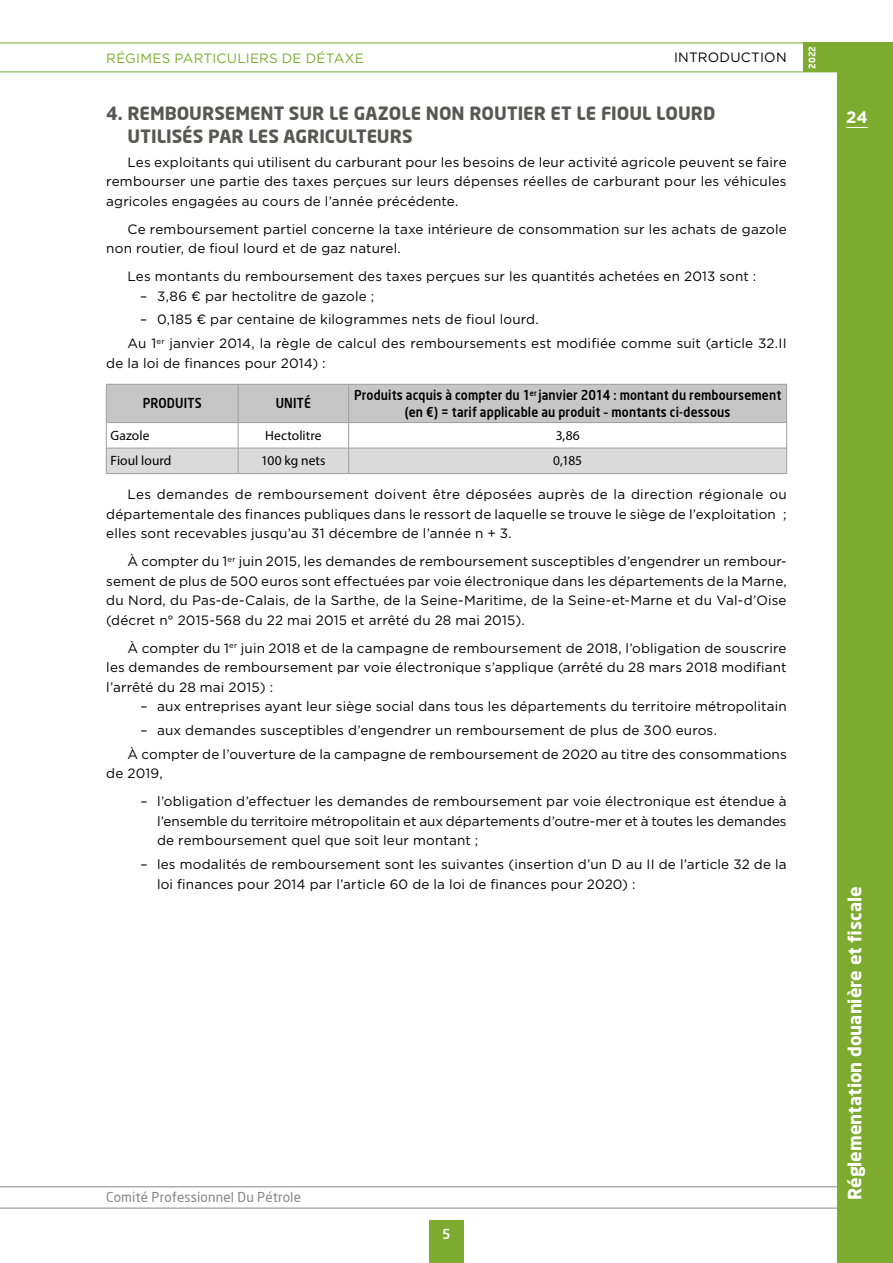
<style>
.page{position:relative;width:893px;height:1263px;background:#fff}
.page>*{position:absolute;margin:0;border:0;box-sizing:border-box;transform-origin:0 0}
.t1{font:700 18px "Neo Sans";color:#575756}
.t2{font:700 18px "Neo Sans";color:#fff}
.t3{font:700 16.5px "Gotham";color:#fff}
.t4{font:13.5px/19.5px "Gotham";letter-spacing:.01em;color:#000;text-align:justify}
.t5{font:500 13.5px/16.2px "Neo Sans";letter-spacing:.015em;color:#000;text-align:center;scale:.9 1}
.t6{font:13.5px "Myriad Pro";letter-spacing:.005em;color:#000}
.t7{font:13.5px "Neo Sans";letter-spacing:.01em;color:#878787}
.t8{font:13.5px "Gotham";letter-spacing:.015em;color:#7cab30}
.t9{font:500 13.5px "Neo Sans";color:#fff}
.t10{font:700 9px "Neo Sans";color:#fff}
</style>
<div class="page">
<div style="left:838px;top:71px;width:55px;height:1192px;background:#7cab30"></div>
<div style="left:804px;top:43px;width:89px;height:29px;background:#7cab30"></div>
<hr style="left:0;top:43px;width:893px;height:1px;background:#7cab30">
<hr style="left:0;top:72px;width:893px;height:1px;background:#7cab30">
<hr style="left:0;top:1186px;width:838px;height:1px;background:#878787">
<hr style="left:0;top:1208px;width:838px;height:1px;background:#878787">
<div style="left:429px;top:1220px;width:34px;height:43px;background:#7cab30"></div>
<svg style="left:846px;top:127px;width:22px;height:1px"></svg>
<svg style="left:106px;top:385px;width:681px;height:89px"></svg>
<hr style="left:106px;top:384px;width:132px;height:1px;background:#9d9d9c">
<hr style="left:106px;top:384px;width:1px;height:38px;background:#9d9d9c">
<hr style="left:106px;top:422px;width:132px;height:1px;background:#9d9d9c">
<hr style="left:238px;top:384px;width:111px;height:1px;background:#9d9d9c">
<hr style="left:238px;top:384px;width:1px;height:38px;background:#9d9d9c">
<hr style="left:349px;top:384px;width:438px;height:1px;background:#9d9d9c">
<hr style="left:348px;top:384px;width:1px;height:38px;background:#9d9d9c">
<hr style="left:786px;top:384px;width:1px;height:38px;background:#9d9d9c">
<hr style="left:238px;top:422px;width:111px;height:1px;background:#9d9d9c">
<hr style="left:349px;top:422px;width:438px;height:1px;background:#9d9d9c">
<p class="t8" style="left:106px;top:49px;width:259px">RÉGIMES PARTICULIERS DE DÉTAXE</p>
<p class="t10" style="left:806px;top:69px;width:25px;rotate:-90deg">2022</p>
<p class="t4" style="left:674px;top:47px;width:114px">INTRODUCTION</p>
<h1 class="t1" style="left:106px;top:102px;width:610px">4. REMBOURSEMENT SUR LE GAZOLE NON ROUTIER ET LE FIOUL LOURD</h1>
<p class="t3" style="left:846px;top:106px;width:23px">24</p>
<h1 class="t1" style="left:128px;top:125px;width:287px">UTILISÉS PAR LES AGRICULTEURS</h1>
<p class="t4" style="left:106px;top:152px;width:682px;text-indent:21px">Les exploitants qui utilisent du carburant pour les besoins de leur activité agricole peuvent se faire rembourser une partie des taxes perçues sur leurs dépenses réelles de carburant pour les véhicules agricoles engagées au cours de l’année précédente.</p>
<p class="t4" style="left:106px;top:219px;width:682px;text-indent:21px">Ce remboursement partiel concerne la taxe intérieure de consommation sur les achats de gazole non routier, de fioul lourd et de gaz naturel.</p>
<p class="t4" style="left:128px;top:266px;width:630px">Les montants du remboursement des taxes perçues sur les quantités achetées en 2013 sont :</p>
<p class="t4" style="left:140px;top:286px;width:235px">– 3,86 € par hectolitre de gazole ;</p>
<p class="t4" style="left:128px;top:307px;width:661px;line-height:23.9px;text-indent:13px">– 0,185 € par centaine de kilogrammes nets de fioul lourd.<br>Au 1<sup>er</sup> janvier 2014, la règle de calcul des remboursements est modifiée comme suit (article 32.II</p>
<p class="t4" style="left:106px;top:353px;width:221px">de la loi de finances pour 2014) :</p>
<p class="t5" style="left:143px;top:395px;width:67px">PRODUITS</p>
<p class="t5" style="left:276px;top:395px;width:41px">UNITÉ</p>
<p class="t5" style="left:354px;top:387px;width:476px">Produits acquis à compter du 1<sup>er</sup> janvier 2014 : montant du remboursement (en €) = tarif applicable au produit – montants ci-dessous</p>
<p class="t6" style="left:111px;top:427px;width:40px">Gazole</p>
<p class="t6" style="left:265px;top:427px;width:58px">Hectolitre</p>
<p class="t6" style="left:556px;top:427px;width:25px">3,86</p>
<p class="t6" style="left:111px;top:452px;width:63px">Fioul lourd</p>
<p class="t6" style="left:261px;top:452px;width:66px">100 kg nets</p>
<p class="t6" style="left:553px;top:452px;width:30px">0,185</p>
<p class="t4" style="left:106px;top:485px;width:682px;text-indent:21px">Les demandes de remboursement doivent être déposées auprès de la direction régionale ou départementale des finances publiques dans le ressort de laquelle se trouve le siège de l’exploitation ; elles sont recevables jusqu’au 31 décembre de l’année n + 3.</p>
<p class="t4" style="left:106px;top:552px;width:682px;text-indent:21px">À compter du 1<sup>er</sup> juin 2015, les demandes de remboursement susceptibles d’engendrer un rembour&shy;sement de plus de 500 euros sont effectuées par voie électronique dans les départements de la Marne, du Nord, du Pas-de-Calais, de la Sarthe, de la Seine-Maritime, de la Seine-et-Marne et du Val-d’Oise (décret n° 2015-568 du 22 mai 2015 et arrêté du 28 mai 2015).</p>
<p class="t4" style="left:106px;top:638px;width:682px;text-indent:21px">À compter du 1<sup>er</sup> juin 2018 et de la campagne de remboursement de 2018, l’obligation de souscrire les demandes de remboursement par voie électronique s’applique (arrêté du 28 mars 2018 modifiant l’arrêté du 28 mai 2015) :</p>
<p class="t4" style="left:140px;top:697px;width:648px">– aux entreprises ayant leur siège social dans tous les départements du territoire métropolitain</p>
<p class="t4" style="left:128px;top:718px;width:661px;line-height:23.7px;text-indent:13px">– aux demandes susceptibles d’engendrer un remboursement de plus de 300 euros.<br>À compter de l’ouverture de la campagne de remboursement de 2020 au titre des consommations</p>
<p class="t4" style="left:106px;top:764px;width:58px">de 2019,</p>
<p class="t4" style="left:157px;top:792px;width:631px;text-indent:-17px">– l’obligation d’effectuer les demandes de remboursement par voie électronique est étendue à l’ensemble du territoire métropolitain et aux départements d’outre-mer et à toutes les demandes de remboursement quel que soit leur montant ;</p>
<p class="t4" style="left:157px;top:854px;width:631px;text-indent:-17px">– les modalités de remboursement sont les suivantes (insertion d’un D au II de l’article 32 de la loi finances pour 2014 par l’article 60 de la loi de finances pour 2020) :</p>
<h1 class="t2" style="left:843px;top:1200px;width:315px;rotate:-90deg">Réglementation douanière et fiscale</h1>
<p class="t7" style="left:106px;top:1189px;width:196px">Comité Professionnel Du Pétrole</p>
<p class="t9" style="left:442px;top:1226px;width:10px">5</p>
</div>
